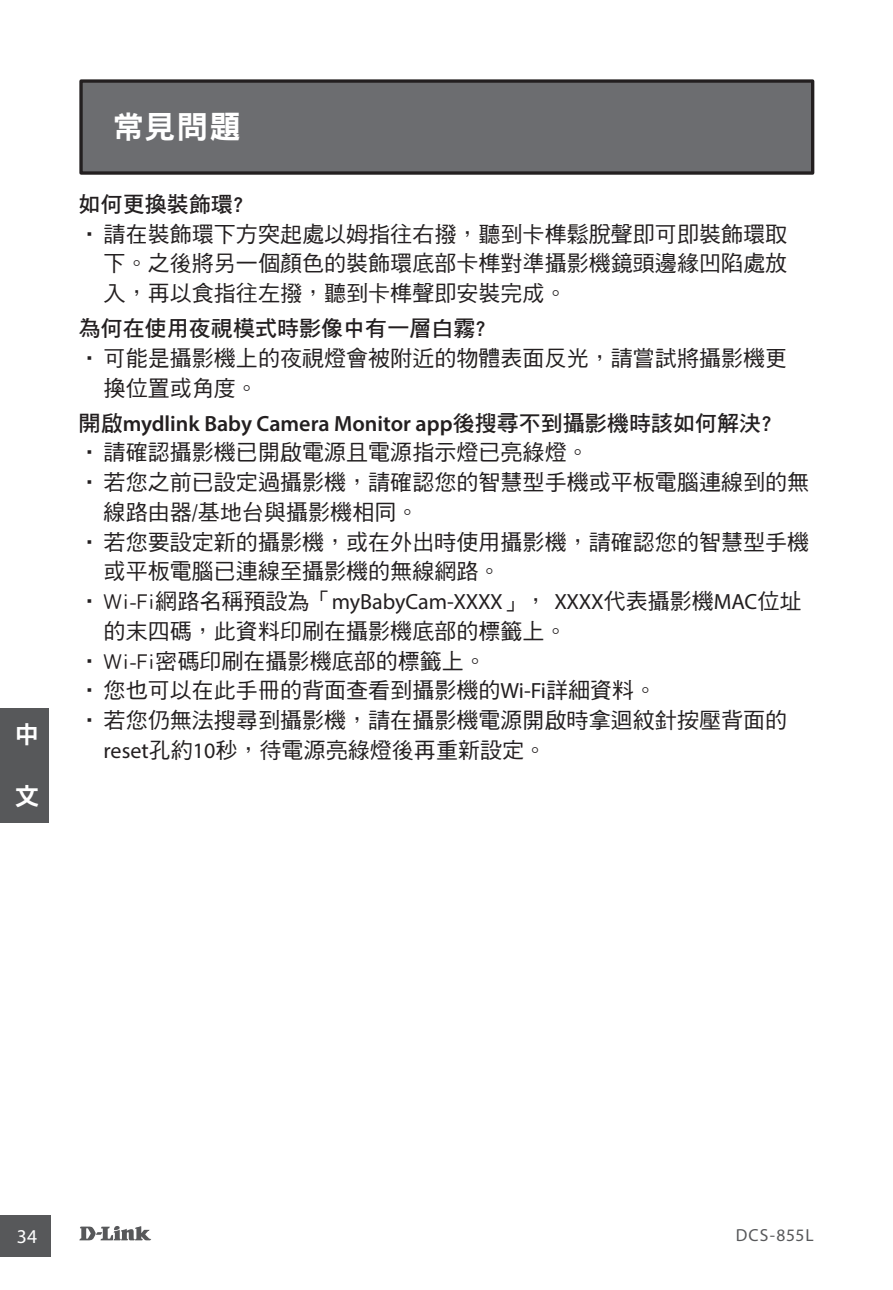
<style>
.page{position:relative;width:893px;height:1290px;background:#fff}
.page>*{position:absolute;margin:0;border:0;box-sizing:border-box;transform-origin:0 0}
.t1{font:31.5px "DF Hei Std W9";color:#fff}
.t2{font:24.5px "DF Hei Std W9";color:#fff}
.t3{font:22.05px/29.8px "DF Hei Std W5";color:#231f20}
.t4{font:600 22.05px "Myriad Pro";color:#231f20}
.t5{font:22.05px "DF Hei Std W7";color:#231f20}
.t6{font:19.6px "Myriad Pro";color:#fff}
.t7{font:17.5px "Myriad Pro";letter-spacing:.045em;color:#57585a}
.s1{font-family:"DF Hei Std W7";font-weight:400}
.s2{font-family:"Myriad Pro"}
</style>
<div class="page">
<svg style="left:79px;top:1226px;width:72px;height:14px"></svg>
<div style="left:0;top:1215px;width:51px;height:42px;background:#57585a"></div>
<div style="left:0;top:708px;width:49px;height:114px;background:#57585a"></div>
<div style="left:81px;top:81px;width:732px;height:92px;background:#6c6d70"></div>
<div style="left:79px;top:79px;width:735px;height:96px;border:3px solid #231f20"></div>
<p class="t2" style="left:15px;top:721px;width:23px">中</p>
<p class="t2" style="left:15px;top:783px;width:25px">文</p>
<h1 class="t1" style="left:113px;top:109px;width:130px">常見問題</h1>
<p class="t5" style="left:79px;top:192px;width:166px">如何更換裝飾環?</p>
<p class="t3" style="left:104px;top:218px;width:685px;text-align:justify;text-indent:-25px">• 請在裝飾環下方突起處以姆指往右撥，聽到卡榫鬆脫聲即可即裝飾環取下。之後將另一個顏色的裝飾環底部卡榫對準攝影機鏡頭邊緣凹陷處放入，再以食指往左撥，聽到卡榫聲即安裝完成。</p>
<p class="t5" style="left:79px;top:316px;width:409px">為何在使用夜視模式時影像中有一層白霧?</p>
<p class="t3" style="left:104px;top:343px;width:685px;text-indent:-25px">• 可能是攝影機上的夜視燈會被附近的物體表面反光，請嘗試將攝影機更換位置或角度。</p>
<p class="t4" style="left:79px;top:409px;width:695px"><span class="s1">開啟</span>mydlink Baby Camera Monitor app<span class="s1">後搜尋不到攝影機時該如何解決?</span></p>
<p class="t3" style="left:79px;top:437px;width:512px">• 請確認攝影機已開啟電源且電源指示燈已亮綠燈。</p>
<p class="t3" style="left:104px;top:467px;width:707px;text-indent:-25px">• 若您之前已設定過攝影機，請確認您的智慧型手機或平板電腦連線到的無線路由器/基地台與攝影機相同。</p>
<p class="t3" style="left:104px;top:526px;width:707px;text-indent:-25px">• 若您要設定新的攝影機，或在外出時使用攝影機，請確認您的智慧型手機或平板電腦已連線至攝影機的無線網路。</p>
<p class="t3" style="left:104px;top:586px;width:699px;text-indent:-25px">• Wi-Fi網路名稱預設為「<span class="s2">myBabyCam-XXXX</span>」， <span class="s2">XXXX</span>代表攝影機<span class="s2">MAC</span>位址的末四碼，此資料印刷在攝影機底部的標籤上。</p>
<p class="t3" style="left:79px;top:645px;width:409px">• Wi-Fi密碼印刷在攝影機底部的標籤上。</p>
<p class="t3" style="left:79px;top:675px;width:579px">• 您也可以在此手冊的背面查看到攝影機的<span class="s2">Wi-Fi</span>詳細資料。</p>
<p class="t3" style="left:104px;top:705px;width:685px;text-indent:-25px">• 若您仍無法搜尋到攝影機，請在攝影機電源開啟時拿迴紋針按壓背面的<span class="s2">reset</span>孔約<span class="s2">10</span>秒，待電源亮綠燈後再重新設定。</p>
<p class="t6" style="left:17px;top:1224px;width:22px">34</p>
<p class="t7" style="left:736px;top:1224px;width:79px">DCS-855L</p>
</div>
